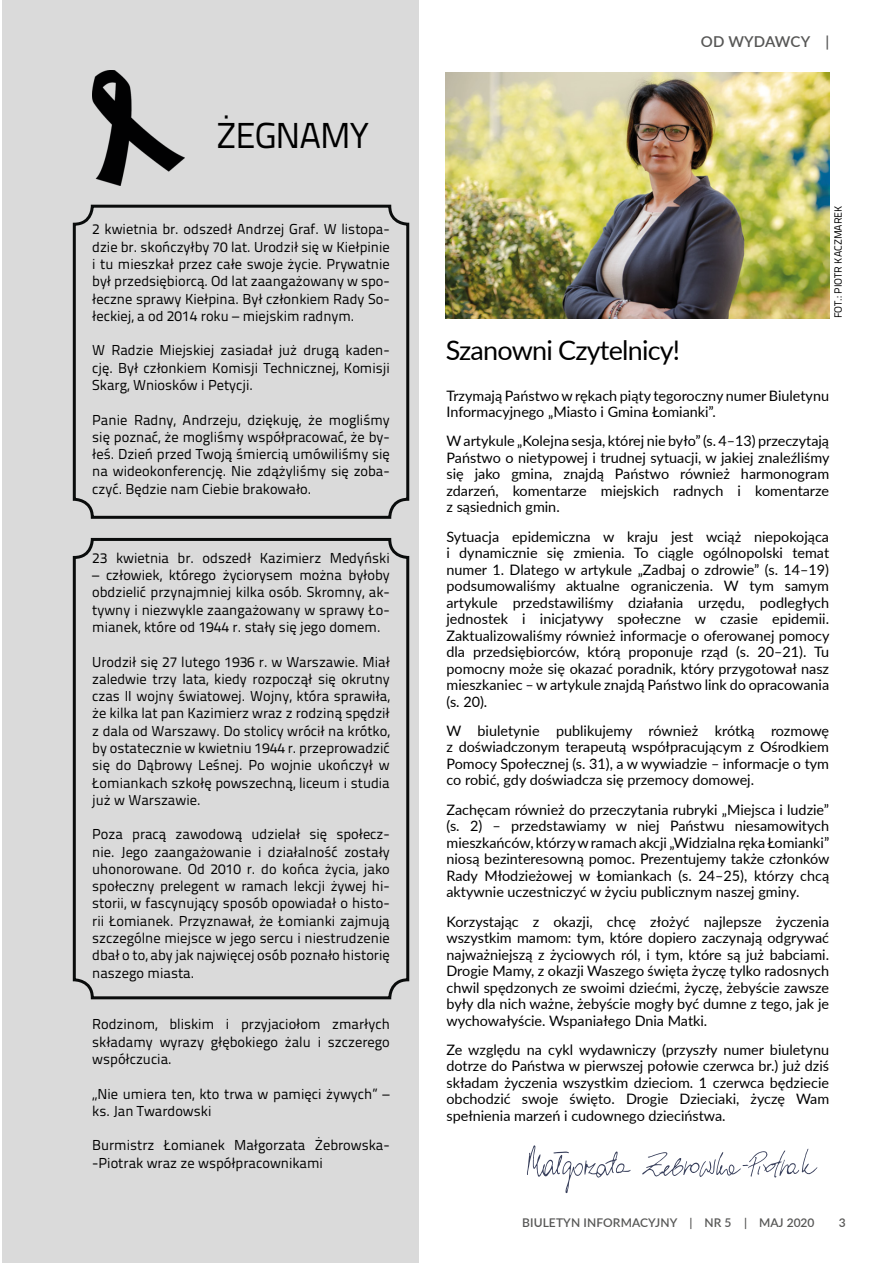
<style>
.page{position:relative;width:893px;height:1263px;background:#fff}
.page>*{position:absolute;margin:0;border:0;box-sizing:border-box;transform-origin:0 0}
.t1{font:36px "Titillium Text 22 L";letter-spacing:-.03em;color:#000}
.t2{font:27px "Lato";letter-spacing:-.03em;color:#000}
.t3{font:600 15px "Lato";letter-spacing:.01em;color:#575756}
.t4{font:14.4px/16.5px "Lato";color:#000;text-align:justify}
.t5{font:14.4px/17.2px "Titillium Text 22 L";color:#000;text-align:justify}
.t6{font:600 12px "Lato";letter-spacing:.01em;color:#575756}
.t7{font:10.5px "Titillium Text 22 L";color:#000}
</style>
<div class="page">
<div style="left:2px;top:0;width:417px;height:1263px;background:#dadada"></div>
<div style="left:73px;top:205px;width:336px;height:314px;border:3px solid #0a0c0c;border-radius:18px"></div>
<div style="left:73px;top:538px;width:336px;height:461px;border:3px solid #0a0c0c;border-radius:18px"></div>
<img style="left:446px;top:72px;width:383px;height:247px">
<svg style="left:527px;top:1145px;width:104px;height:48px"></svg>
<svg style="left:642px;top:1148px;width:176px;height:30px"></svg>
<img style="left:92px;top:70px;width:92px;height:115px">
<h1 class="t1" style="left:216px;top:108px;width:155px">ŻEGNAMY</h1>
<p class="t5" style="left:92px;top:220px;width:299px">2 kwietnia br. odszedł Andrzej Graf. W listopa&shy;dzie br. skończyłby 70 lat. Urodził się w Kiełpinie i tu mieszkał przez całe swoje życie. Prywatnie był przedsiębiorcą. Od lat zaangażowany w spo&shy;łeczne sprawy Kiełpina. Był członkiem Rady So&shy;łeckiej, a od 2014 roku – miejskim radnym.</p>
<p class="t5" style="left:92px;top:341px;width:299px">W Radzie Miejskiej zasiadał już drugą kaden&shy;cję. Był członkiem Komisji Technicznej, Komisji Skarg, Wniosków i Petycji.</p>
<p class="t5" style="left:92px;top:410px;width:299px">Panie Radny, Andrzeju, dziękuję, że mogliśmy się poznać, że mogliśmy współpracować, że by&shy;łeś. Dzień przed Twoją śmiercią umówiliśmy się na wideokonferencję. Nie zdążyliśmy się zoba&shy;czyć. Będzie nam Ciebie brakowało.</p>
<p class="t5" style="left:92px;top:548px;width:299px">23 kwietnia br. odszedł Kazimierz Medyński</p>
<p class="t5" style="left:92px;top:566px;width:299px">– człowiek, którego życiorysem można byłoby obdzielić przynajmniej kilka osób. Skromny, ak&shy;tywny i niezwykle zaangażowany w sprawy Ło&shy;mianek, które od 1944 r. stały się jego domem.</p>
<p class="t5" style="left:92px;top:652px;width:299px">Urodził się 27 lutego 1936 r. w Warszawie. Miał zaledwie trzy lata, kiedy rozpoczął się okrutny czas II wojny światowej. Wojny, która sprawiła, że kilka lat pan Kazimierz wraz z rodziną spędził z dala od Warszawy. Do stolicy wrócił na krótko, by ostatecznie w kwietniu 1944 r. przeprowadzić się do Dąbrowy Leśnej. Po wojnie ukończył w Łomiankach szkołę powszechną, liceum i studia już w Warszawie.</p>
<p class="t5" style="left:92px;top:825px;width:299px">Poza pracą zawodową udzielał się społecz&shy;nie. Jego zaangażowanie i działalność zostały uhonorowane. Od 2010 r. do końca życia, jako społeczny prelegent w ramach lekcji żywej hi&shy;storii, w fascynujący sposób opowiadał o histo&shy;rii Łomianek. Przyznawał, że Łomianki zajmują szczególne miejsce w jego sercu i niestrudzenie dbał o to, aby jak najwięcej osób poznało historię naszego miasta.</p>
<p class="t5" style="left:92px;top:1015px;width:299px">Rodzinom, bliskim i przyjaciołom zmarłych składamy wyrazy głębokiego żalu i szczerego współczucia.</p>
<p class="t5" style="left:92px;top:1084px;width:299px">„Nie umiera ten, kto trwa w pamięci żywych” – ks. Jan Twardowski</p>
<p class="t5" style="left:92px;top:1136px;width:299px">Burmistrz Łomianek Małgorzata Żebrowska--Piotrak wraz ze współpracownikami</p>
<p class="t3" style="left:701px;top:31px;width:130px">OD WYDAWCY |</p>
<h2 class="t2" style="left:446px;top:331px;width:236px">Szanowni Czytelnicy!</h2>
<p class="t7" style="left:830px;top:318px;width:114px;rotate:-90deg">FOT.: PIOTR KACZMAREK</p>
<p class="t4" style="left:446px;top:386px;width:384px">Trzymają Państwo w rękach piąty tegoroczny numer Biuletynu<br>Informacyjnego „Miasto i Gmina Łomianki”.</p>
<p class="t4" style="left:446px;top:432px;width:384px">W artykule „Kolejna sesja, której nie było” (s. 4–13) przeczytają Państwo o nietypowej i trudnej sytuacji, w jakiej znaleźliśmy się jako gmina, znajdą Państwo również harmonogram zdarzeń, komentarze miejskich radnych i komentarze z sąsiednich gmin.</p>
<p class="t4" style="left:446px;top:527px;width:384px">Sytuacja epidemiczna w kraju jest wciąż niepokojąca i dynamicznie się zmienia. To ciągle ogólnopolski temat numer 1. Dlatego w artykule „Zadbaj o zdrowie” (s. 14–19) podsumowaliśmy aktualne ograniczenia. W tym samym artykule przedstawiliśmy działania urzędu, podległych jednostek i inicjatywy społeczne w czasie epidemii.<br>Zaktualizowaliśmy również informacje o oferowanej pomocy dla przedsiębiorców, którą proponuje rząd (s. 20–21). Tu pomocny może się okazać poradnik, który przygotował nasz mieszkaniec – w artykule znajdą Państwo link do opracowania (s. 20).</p>
<p class="t4" style="left:446px;top:722px;width:384px">W biuletynie publikujemy również krótką rozmowę z doświadczonym terapeutą współpracującym z Ośrodkiem Pomocy Społecznej (s. 31), a w wywiadzie – informacje o tym co robić, gdy doświadcza się przemocy domowej.</p>
<p class="t4" style="left:446px;top:801px;width:384px">Zachęcam również do przeczytania rubryki „Miejsca i ludzie” (s. 2) – przedstawiamy w niej Państwu niesamowitych mieszkańców, którzy w ramach akcji „Widzialna ręka Łomianki” niosą bezinteresowną pomoc. Prezentujemy także członków Rady Młodzieżowej w Łomiankach (s. 24–25), którzy chcą aktywnie uczestniczyć w życiu publicznym naszej gminy.</p>
<p class="t4" style="left:446px;top:912px;width:384px">Korzystając z okazji, chcę złożyć najlepsze życzenia wszystkim mamom: tym, które dopiero zaczynają odgrywać najważniejszą z życiowych ról, i tym, które są już babciami.<br>Drogie Mamy, z okazji Waszego święta życzę tylko radosnych chwil spędzonych ze swoimi dziećmi, życzę, żebyście zawsze były dla nich ważne, żebyście mogły być dumne z tego, jak je wychowałyście. Wspaniałego Dnia Matki.</p>
<p class="t4" style="left:446px;top:1041px;width:384px">Ze względu na cykl wydawniczy (przyszły numer biuletynu dotrze do Państwa w pierwszej połowie czerwca br.) już dziś składam życzenia wszystkim dzieciom. 1 czerwca będziecie obchodzić swoje święto. Drogie Dzieciaki, życzę Wam spełnienia marzeń i cudownego dzieciństwa.</p>
<p class="t6" style="left:522px;top:1213px;width:294px">BIULETYN INFORMACYJNY | NR 5 | MAJ 2020</p>
<p class="t6" style="left:839px;top:1213px;width:8px">3</p>
</div>
